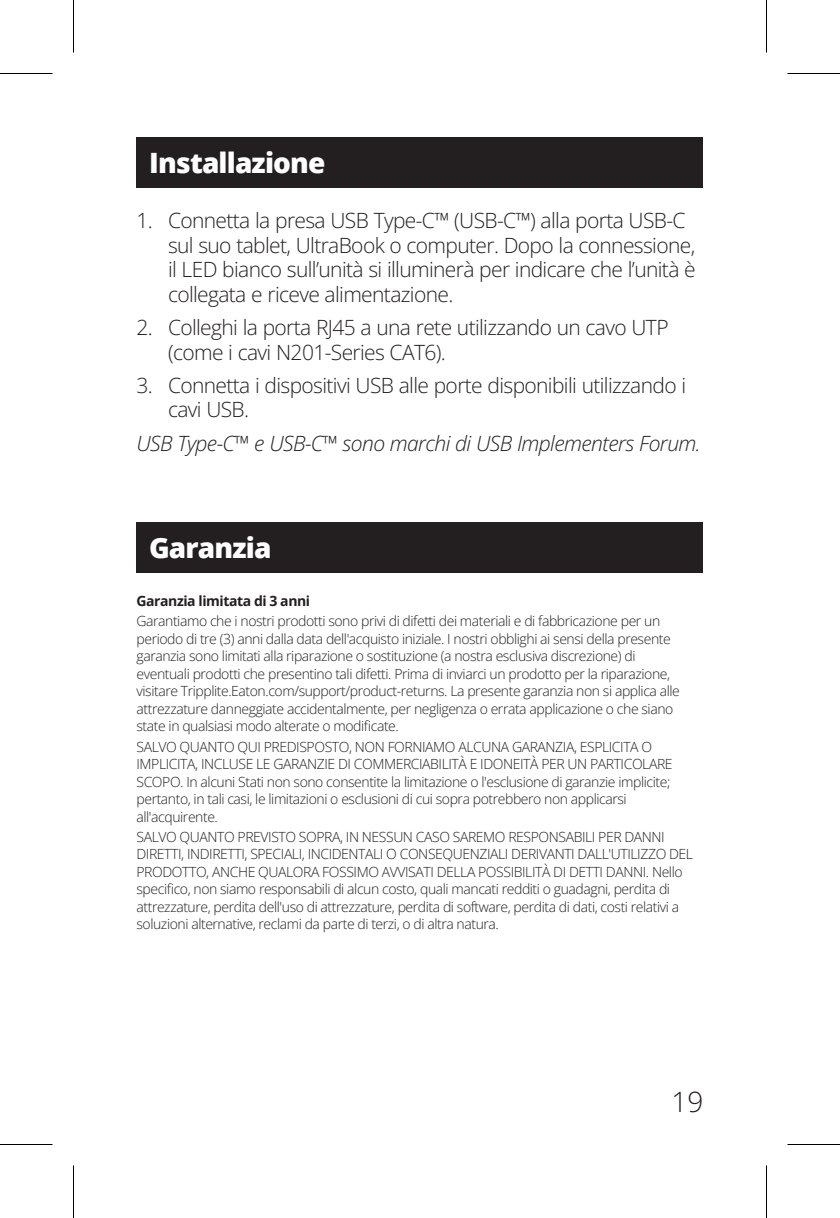
<style>
.page{position:relative;width:840px;height:1218px;background:#fff}
.page>*{position:absolute;margin:0;border:0;box-sizing:border-box;transform-origin:0 0}
.t1{font:800 28px "Open Sans";letter-spacing:-.03em;color:#fff}
.t2{font:28px "Open Sans";color:#231f20}
.t3{font:21px/24.5px "Open Sans";letter-spacing:-.03em;color:#231f20}
.t4{font:italic 21px "Open Sans";letter-spacing:-.03em;color:#231f20}
.t5{font:14px/17.5px "Open Sans";letter-spacing:-.03em;color:#231f20}
.t6{font:700 14px "Open Sans";letter-spacing:-.03em;color:#231f20}
</style>
<div class="page">
<div style="left:136px;top:137px;width:567px;height:50px;background:#231f20"></div>
<div style="left:136px;top:522px;width:567px;height:50px;background:#231f20"></div>
<hr style="left:0;top:73px;width:52px;height:1px;background:#000">
<hr style="left:788px;top:73px;width:52px;height:1px;background:#000">
<hr style="left:0;top:1144px;width:52px;height:1px;background:#000">
<hr style="left:788px;top:1144px;width:52px;height:1px;background:#000">
<hr style="left:73px;top:0;width:1px;height:52px;background:#000">
<hr style="left:73px;top:1166px;width:1px;height:52px;background:#000">
<hr style="left:766px;top:0;width:1px;height:52px;background:#000">
<hr style="left:766px;top:1166px;width:1px;height:52px;background:#000">
<p class="t1" style="left:149px;top:142px;width:178px">Installazione</p>
<p class="t3" style="left:168px;top:208px;width:529px;text-indent:-32px">1. Connetta la presa USB Type-C™ (USB-C™) alla porta USB-C sul suo tablet, UltraBook o computer. Dopo la connessione, il LED bianco sull’unità si illuminerà per indicare che l’unità è collegata e riceve alimentazione.</p>
<p class="t3" style="left:168px;top:315px;width:502px;text-indent:-32px">2. Colleghi la porta RJ45 a una rete utilizzando un cavo UTP (come i cavi N201-Series CAT6).</p>
<p class="t3" style="left:168px;top:372px;width:520px;text-indent:-32px">3. Connetta i dispositivi USB alle porte disponibili utilizzando i cavi USB.</p>
<p class="t4" style="left:136px;top:428px;width:566px">USB Type-C™ e USB-C™ sono marchi di USB Implementers Forum.</p>
<p class="t1" style="left:149px;top:526px;width:124px">Garanzia</p>
<p class="t6" style="left:136px;top:591px;width:175px">Garanzia limitata di 3 anni</p>
<p class="t5" style="left:136px;top:612px;width:545px">Garantiamo che i nostri prodotti sono privi di difetti dei materiali e di fabbricazione per un periodo di tre (3) anni dalla data dell'acquisto iniziale. I nostri obblighi ai sensi della presente garanzia sono limitati alla riparazione o sostituzione (a nostra esclusiva discrezione) di eventuali prodotti che presentino tali difetti. Prima di inviarci un prodotto per la riparazione, visitare Tripplite.Eaton.com/support/product-returns. La presente garanzia non si applica alle attrezzature danneggiate accidentalmente, per negligenza o errata applicazione o che siano state in qualsiasi modo alterate o modificate.</p>
<p class="t5" style="left:136px;top:737px;width:538px">SALVO QUANTO QUI PREDISPOSTO, NON FORNIAMO ALCUNA GARANZIA, ESPLICITA O IMPLICITA, INCLUSE LE GARANZIE DI COMMERCIABILITÀ E IDONEITÀ PER UN PARTICOLARE SCOPO. In alcuni Stati non sono consentite la limitazione o l'esclusione di garanzie implicite; pertanto, in tali casi, le limitazioni o esclusioni di cui sopra potrebbero non applicarsi all'acquirente.</p>
<p class="t5" style="left:136px;top:827px;width:558px">SALVO QUANTO PREVISTO SOPRA, IN NESSUN CASO SAREMO RESPONSABILI PER DANNI DIRETTI, INDIRETTI, SPECIALI, INCIDENTALI O CONSEQUENZIALI DERIVANTI DALL'UTILIZZO DEL PRODOTTO, ANCHE QUALORA FOSSIMO AVVISATI DELLA POSSIBILITÀ DI DETTI DANNI. Nello specifico, non siamo responsabili di alcun costo, quali mancati redditi o guadagni, perdita di attrezzature, perdita dell'uso di attrezzature, perdita di software, perdita di dati, costi relativi a soluzioni alternative, reclami da parte di terzi, o di altra natura.</p>
<h1 class="t2" style="left:672px;top:1083px;width:33px">19</h1>
</div>
